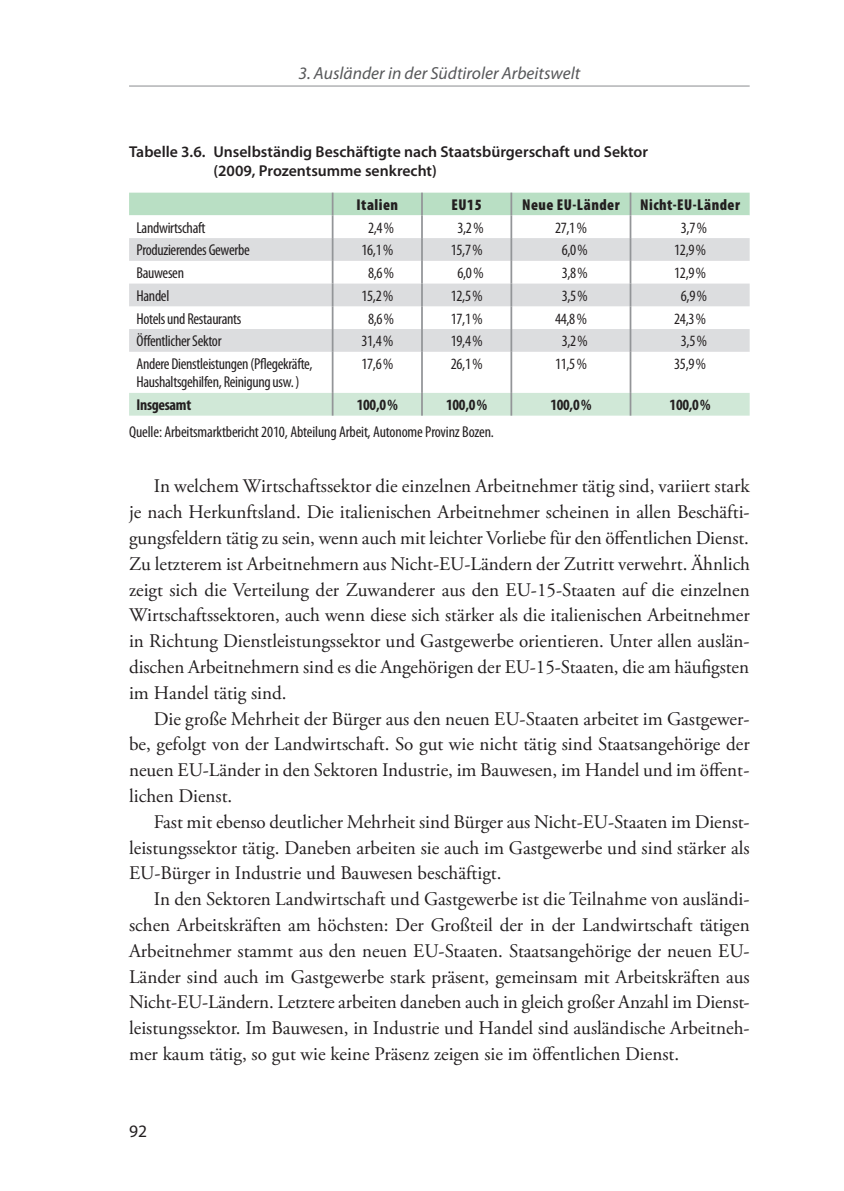
<style>
.page{position:relative;width:844px;height:1191px;background:#fff}
.page>*{position:absolute;margin:0;border:0;box-sizing:border-box;transform-origin:0 0}
.t1{font:19.25px/25.7px "Gqcmjk A Garamond Pro";color:#231f20;text-align:justify}
.t2{font:italic 17.5px "Ddqqcp Myriad Pro";color:#57585a}
.t3{font:17.5px "Cspbvt Myriad Pro";color:#231f20}
.t4{font:condensed 15.75px/18.4px "Hsxxsc Myriad Pro";letter-spacing:-.02em;color:#231f20}
.t5{font:600 15.75px/18.9px "Bfqvmc Myriad Pro";color:#231f20}
.t6{font:900 condensed 15.75px "Skwnlb Myriad Pro";letter-spacing:.03em;color:#231f20}
.t7{font:700 condensed 15.75px "Rvpvpf Myriad Pro";letter-spacing:-.02em;color:#231f20}
</style>
<div class="page">
<hr style="left:129px;top:86px;width:620px;height:1px;background:#8a8c8f">
<div style="left:129px;top:193px;width:620px;height:22px;background:#b9dfc4"></div>
<svg style="left:129px;top:215px;width:620px;height:178px"></svg>
<svg style="left:129px;top:238px;width:620px;height:114px;fill:#dcdddf"></svg>
<div style="left:129px;top:393px;width:620px;height:22px;background:#d0e8d7"></div>
<hr style="left:331px;top:193px;width:2px;height:22px;background:#939598">
<hr style="left:421px;top:193px;width:2px;height:22px;background:#939598">
<hr style="left:510px;top:193px;width:2px;height:22px;background:#939598">
<hr style="left:331px;top:215px;width:2px;height:23px;background:#939598">
<hr style="left:421px;top:215px;width:2px;height:23px;background:#939598">
<hr style="left:510px;top:215px;width:2px;height:23px;background:#939598">
<hr style="left:331px;top:238px;width:2px;height:23px;background:#939598">
<hr style="left:421px;top:238px;width:2px;height:23px;background:#939598">
<hr style="left:510px;top:238px;width:2px;height:23px;background:#939598">
<hr style="left:331px;top:261px;width:2px;height:22px;background:#939598">
<hr style="left:421px;top:261px;width:2px;height:22px;background:#939598">
<hr style="left:510px;top:261px;width:2px;height:22px;background:#939598">
<hr style="left:331px;top:283px;width:2px;height:23px;background:#939598">
<hr style="left:421px;top:283px;width:2px;height:23px;background:#939598">
<hr style="left:510px;top:283px;width:2px;height:23px;background:#939598">
<hr style="left:331px;top:306px;width:2px;height:23px;background:#939598">
<hr style="left:421px;top:306px;width:2px;height:23px;background:#939598">
<hr style="left:510px;top:306px;width:2px;height:23px;background:#939598">
<hr style="left:331px;top:329px;width:2px;height:23px;background:#939598">
<hr style="left:421px;top:329px;width:2px;height:23px;background:#939598">
<hr style="left:510px;top:329px;width:2px;height:23px;background:#939598">
<hr style="left:331px;top:352px;width:2px;height:41px;background:#939598">
<hr style="left:421px;top:352px;width:2px;height:41px;background:#939598">
<hr style="left:510px;top:352px;width:2px;height:41px;background:#939598">
<hr style="left:331px;top:393px;width:2px;height:22px;background:#939598">
<hr style="left:421px;top:393px;width:2px;height:22px;background:#939598">
<hr style="left:510px;top:393px;width:2px;height:22px;background:#939598">
<hr style="left:629px;top:193px;width:2px;height:22px;background:#939598">
<hr style="left:629px;top:215px;width:2px;height:23px;background:#939598">
<hr style="left:629px;top:238px;width:2px;height:23px;background:#939598">
<hr style="left:629px;top:261px;width:2px;height:22px;background:#939598">
<hr style="left:629px;top:283px;width:2px;height:23px;background:#939598">
<hr style="left:629px;top:306px;width:2px;height:23px;background:#939598">
<hr style="left:629px;top:329px;width:2px;height:23px;background:#939598">
<hr style="left:629px;top:352px;width:2px;height:41px;background:#939598">
<hr style="left:629px;top:393px;width:2px;height:22px;background:#939598">
<p class="t2" style="left:298px;top:64px;width:283px">3. Ausländer in der Südtiroler Arbeitswelt</p>
<p class="t5" style="left:213px;top:142px;width:436px;text-indent:-84px">Tabelle 3.6. Unselbständig Beschäftigte nach Staatsbürgerschaft und Sektor (2009, Prozentsumme senkrecht)</p>
<p class="t6" style="left:356px;top:196px;width:43px">Italien</p>
<p class="t6" style="left:451px;top:196px;width:32px">EU15</p>
<p class="t6" style="left:522px;top:196px;width:99px">Neue EU-Länder</p>
<p class="t6" style="left:640px;top:196px;width:101px">Nicht-EU-Länder</p>
<p class="t4" style="left:136px;top:218px;width:70px">Landwirtschaft</p>
<p class="t4" style="left:368px;top:218px;width:28px">2,4 %</p>
<p class="t4" style="left:457px;top:218px;width:28px">3,2 %</p>
<p class="t4" style="left:555px;top:218px;width:33px">27,1 %</p>
<p class="t4" style="left:680px;top:218px;width:28px">3,7 %</p>
<p class="t4" style="left:136px;top:241px;width:115px">Produzierendes Gewerbe</p>
<p class="t4" style="left:361px;top:241px;width:33px">16,1 %</p>
<p class="t4" style="left:450px;top:241px;width:33px">15,7 %</p>
<p class="t4" style="left:561px;top:241px;width:28px">6,0 %</p>
<p class="t4" style="left:674px;top:241px;width:33px">12,9 %</p>
<p class="t4" style="left:136px;top:264px;width:49px">Bauwesen</p>
<p class="t4" style="left:368px;top:264px;width:28px">8,6 %</p>
<p class="t4" style="left:457px;top:264px;width:28px">6,0 %</p>
<p class="t4" style="left:561px;top:264px;width:28px">3,8 %</p>
<p class="t4" style="left:674px;top:264px;width:33px">12,9 %</p>
<p class="t4" style="left:136px;top:287px;width:34px">Handel</p>
<p class="t4" style="left:361px;top:287px;width:33px">15,2 %</p>
<p class="t4" style="left:450px;top:287px;width:33px">12,5 %</p>
<p class="t4" style="left:561px;top:287px;width:28px">3,5 %</p>
<p class="t4" style="left:680px;top:287px;width:28px">6,9 %</p>
<p class="t4" style="left:136px;top:309px;width:106px">Hotelsund Restaurants</p>
<p class="t4" style="left:368px;top:309px;width:28px">8,6 %</p>
<p class="t4" style="left:450px;top:309px;width:33px">17,1 %</p>
<p class="t4" style="left:555px;top:309px;width:33px">44,8 %</p>
<p class="t4" style="left:674px;top:309px;width:33px">24,3 %</p>
<p class="t4" style="left:136px;top:332px;width:86px">ÖffentlicherSektor</p>
<p class="t4" style="left:361px;top:332px;width:33px">31,4 %</p>
<p class="t4" style="left:450px;top:332px;width:33px">19,4 %</p>
<p class="t4" style="left:561px;top:332px;width:28px">3,2 %</p>
<p class="t4" style="left:680px;top:332px;width:28px">3,5 %</p>
<p class="t4" style="left:136px;top:355px;width:177px">Andere Dienstleistungen (Pflegekräfte,<br>Haushaltsgehilfen, Reinigungusw.)</p>
<p class="t4" style="left:361px;top:355px;width:33px">17,6 %</p>
<p class="t4" style="left:450px;top:355px;width:33px">26,1 %</p>
<p class="t4" style="left:555px;top:355px;width:33px">11,5 %</p>
<p class="t4" style="left:674px;top:355px;width:33px">35,9 %</p>
<p class="t7" style="left:136px;top:396px;width:56px">Insgesamt</p>
<p class="t7" style="left:357px;top:396px;width:42px">100,0%</p>
<p class="t7" style="left:446px;top:396px;width:42px">100,0%</p>
<p class="t7" style="left:550px;top:396px;width:42px">100,0%</p>
<p class="t7" style="left:669px;top:396px;width:42px">100,0%</p>
<p class="t4" style="left:129px;top:423px;width:366px">Quelle: Arbeitsmarktbericht 2010, Abteilung Arbeit, Autonome Provinz Bozen.</p>
<p class="t1" style="left:129px;top:474px;width:622px;text-indent:25px">In welchem Wirtschaftssektor die einzelnen Arbeitnehmer tätig sind, variiert stark je nach Herkunftsland. Die italienischen Arbeitnehmer scheinen in allen Beschäfti&shy;gungsfeldern tätig zu sein, wenn auch mit leichter Vorliebe für den öffentlichen Dienst.<br>Zu letzterem ist Arbeitnehmern aus Nicht-EU-Ländern der Zutritt verwehrt. Ähnlich zeigt sich die Verteilung der Zuwanderer aus den EU-15-Staaten auf die einzelnen Wirtschaftssektoren, auch wenn diese sich stärker als die italienischen Arbeitnehmer in Richtung Dienstleistungssektor und Gastgewerbe orientieren. Unter allen auslän&shy;dischen Arbeitnehmern sind es die Angehörigen der EU-15-Staaten, die am häufigsten im Handel tätig sind.</p>
<p class="t1" style="left:129px;top:706px;width:622px;text-indent:25px">Die große Mehrheit der Bürger aus den neuen EU-Staaten arbeitet im Gastgewer&shy;be, gefolgt von der Landwirtschaft. So gut wie nicht tätig sind Staatsangehörige der neuen EU-Länder in den Sektoren Industrie, im Bauwesen, im Handel und im öffent&shy;lichen Dienst.</p>
<p class="t1" style="left:129px;top:809px;width:622px;text-indent:25px">Fast mit ebenso deutlicher Mehrheit sind Bürger aus Nicht-EU-Staaten im Dienst&shy;leistungssektor tätig. Daneben arbeiten sie auch im Gastgewerbe und sind stärker als EU-Bürger in Industrie und Bauwesen beschäftigt.</p>
<p class="t1" style="left:129px;top:887px;width:622px;text-indent:25px">In den Sektoren Landwirtschaft und Gastgewerbe ist die Teilnahme von ausländi&shy;schen Arbeitskräften am höchsten: Der Großteil der in der Landwirtschaft tätigen Arbeitnehmer stammt aus den neuen EU-Staaten. Staatsangehörige der neuen EU-Länder sind auch im Gastgewerbe stark präsent, gemeinsam mit Arbeitskräften aus Nicht-EU-Ländern. Letztere arbeiten daneben auch in gleich großer Anzahl im Dienst&shy;leistungssektor. Im Bauwesen, in Industrie und Handel sind ausländische Arbeitneh&shy;mer kaum tätig, so gut wie keine Präsenz zeigen sie im öffentlichen Dienst.</p>
<p class="t3" style="left:129px;top:1121px;width:19px">92</p>
</div>
